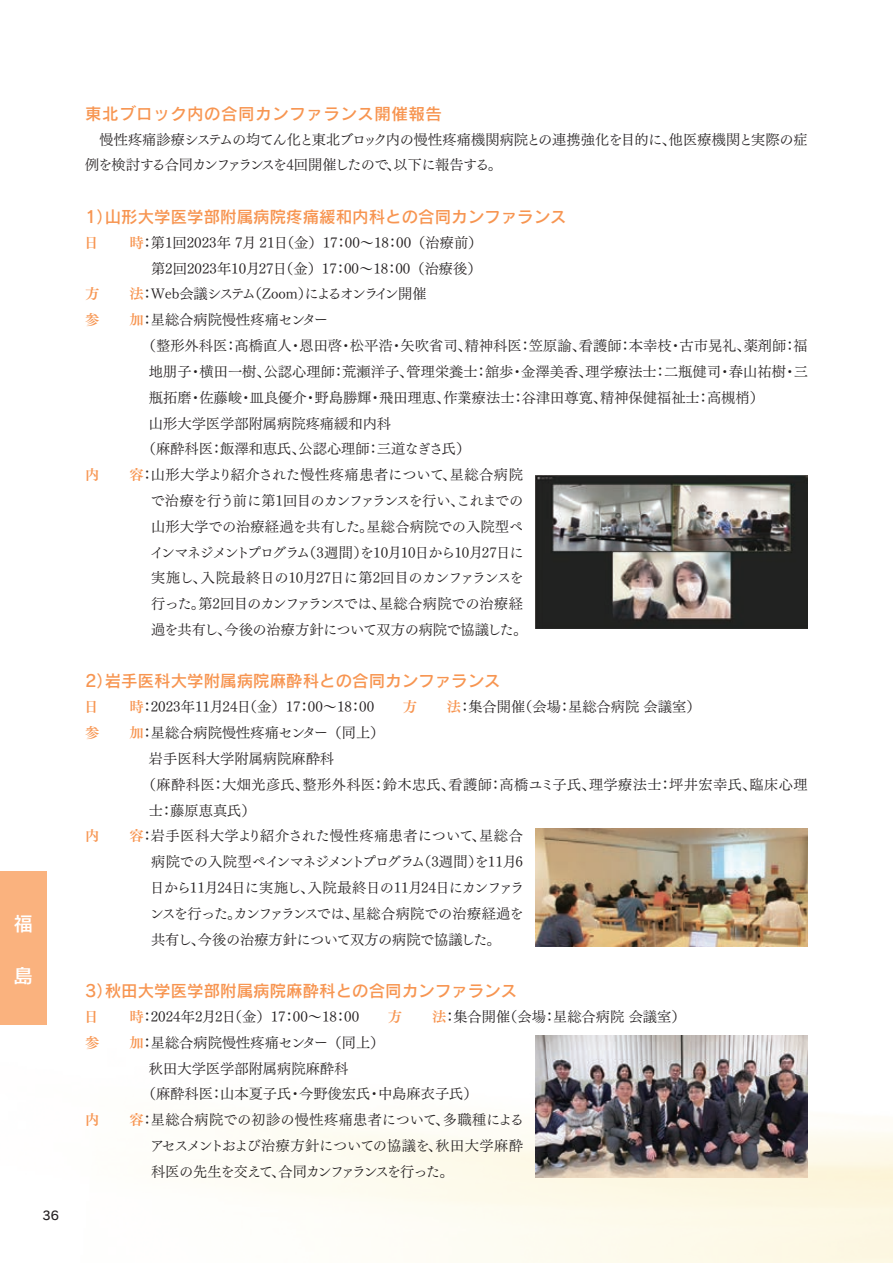
<style>
.page{position:relative;width:893px;height:1263px;background:#fff}
.page>*{position:absolute;margin:0;border:0;box-sizing:border-box;transform-origin:0 0}
.t1{font:19.5px "Rodin Pro DB";color:#fff}
.t2{font:16.5px "Rodin Pro DB";color:#f79551}
.t3{font:16.5px "Rodin Pro DB";letter-spacing:.03em;color:#f79551}
.t4{font:14.25px/25.8px "Tsuku Min Pro R";color:#231f20;text-align:justify}
.t5{font:14.25px/25.8px "Tsuku Min Pro R";letter-spacing:-.02em;color:#231f20}
.t6{font:14.25px/25.8px "Tsuku Min Pro R";letter-spacing:-.04em;color:#231f20}
.t7{font:14.25px "Tsuku Min Pro R";letter-spacing:.025em;color:#231f20}
.t8{font:14.25px "Tsuku Min Pro R";letter-spacing:-.085em;color:#231f20}
.t9{font:14.25px "Tsuku Min Pro B";color:#f79551}
.t10{font:12px "Rodin Pro DB";color:#231f20}
.s1{font-family:"Tsuku Min Pro B";color:#f79551}
</style>
<div class="page">
<img style="left:0;top:828px;width:893px;height:435px">
<div style="left:0;top:872px;width:47px;height:153px;background:#fab27e"></div>
<img style="left:536px;top:475px;width:272px;height:153px">
<img style="left:536px;top:829px;width:272px;height:117px">
<img style="left:536px;top:1035px;width:272px;height:143px">
<h1 class="t1" style="left:14px;top:911px;width:21px">福</h1>
<h1 class="t1" style="left:14px;top:962px;width:21px">島</h1>
<p class="t10" style="left:43px;top:1208px;width:18px">36</p>
<p class="t3" style="left:85px;top:103px;width:358px">東北ブロック内の合同カンファランス開催報告</p>
<p class="t6" style="left:85px;top:125px;width:724px">　慢性疼痛診療システムの均てん化と東北ブロック内の慢性疼痛機関病院との連携強化を目的に、他医療機関と実際の症例を検討する合同カンファランスを4回開催したので、以下に報告する。</p>
<p class="t2" style="left:85px;top:206px;width:483px">1）山形大学医学部附属病院疼痛緩和内科との合同カンファランス</p>
<p class="t9" style="left:84px;top:231px;width:16px">日</p>
<p class="t4" style="left:129px;top:228px;width:355px;text-align:right"><span class="s1">時</span>：第1回2023年 7月 21日（金）17：00〜 18：00（治療前）第2回2023年10月27日（金）17：00〜 18：00（治療後）</p>
<p class="t9" style="left:85px;top:283px;width:16px">方</p>
<p class="t8" style="left:129px;top:281px;width:299px"><span class="s1">法</span>：Web会議システム（Zoom）によるオンライン開催</p>
<p class="t9" style="left:85px;top:309px;width:16px">参</p>
<p class="t4" style="left:129px;top:305px;width:200px"><span class="s1">加</span>：星総合病院慢性疼痛センター</p>
<p class="t4" style="left:142px;top:331px;width:668px">（整形外科医：髙橋直人・恩田啓・松平浩・矢吹省司、精神科医：笠原諭、看護師：本幸枝・古市晃礼、薬剤師：福</p>
<p class="t4" style="left:149px;top:357px;width:660px">地朋子・横田一樹、公認心理師：荒瀬洋子、管理栄養士：舘歩・金澤美香、理学療法士：二瓶健司・春山祐樹・三</p>
<p class="t4" style="left:149px;top:383px;width:617px">瓶拓磨・佐藤峻・皿良優介・野島勝輝・飛田理恵、作業療法士：谷津田尊寛、精神保健福祉士：高槻梢）</p>
<p class="t4" style="left:149px;top:408px;width:244px">山形大学医学部附属病院疼痛緩和内科</p>
<p class="t4" style="left:142px;top:434px;width:330px">（麻酔科医：飯澤和恵氏、公認心理師：三道なぎさ氏）</p>
<p class="t9" style="left:85px;top:464px;width:16px">内</p>
<p class="t5" style="left:150px;top:460px;width:379px;text-indent:-20px"><span class="s1">容</span>：山形大学より紹介された慢性疼痛患者について、星総合病院で治療を行う前に第1回目のカンファランスを行い、これまでの山形大学での治療経過を共有した。星総合病院での入院型ペインマネジメントプログラム（3週間）を10月10日から10月27日に実施し、入院最終日の10月27日に第2回目のカンファランスを行った。第2回目のカンファランスでは、星総合病院での治療経過を共有し、今後の治療方針について双方の病院で協議した。</p>
<p class="t2" style="left:85px;top:670px;width:417px">2）岩手医科大学附属病院麻酔科との合同カンファランス</p>
<p class="t9" style="left:84px;top:696px;width:16px">日</p>
<p class="t4" style="left:129px;top:692px;width:289px"><span class="s1">時</span>：2023年11月24日（金）17：00〜 18：00　　<span class="s1">方</span></p>
<p class="t4" style="left:447px;top:692px;width:255px"><span class="s1">法</span>：集合開催（会場：星総合病院会議室）</p>
<p class="t9" style="left:85px;top:722px;width:16px">参</p>
<p class="t4" style="left:129px;top:718px;width:257px"><span class="s1">加</span>：星総合病院慢性疼痛センター（同上）</p>
<p class="t4" style="left:149px;top:744px;width:187px">岩手医科大学附属病院麻酔科</p>
<p class="t7" style="left:142px;top:772px;width:667px">（麻酔科医：大畑光彦氏、整形外科医：鈴木忠氏、看護師：高橋ユミ子氏、理学療法士：坪井宏幸氏、臨床心理</p>
<p class="t4" style="left:149px;top:795px;width:108px">士：藤原恵真氏）</p>
<p class="t9" style="left:85px;top:825px;width:16px">内</p>
<p class="t4" style="left:150px;top:821px;width:376px;text-indent:-20px"><span class="s1">容</span>：岩手医科大学より紹介された慢性疼痛患者について、星総合病院での入院型ペインマネジメントプログラム（3週間）を11月6日から11月24日に実施し、入院最終日の11月24日にカンファランスを行った。カンファランスでは、星総合病院での治療経過を共有し、今後の治療方針について双方の病院で協議した。</p>
<p class="t2" style="left:85px;top:980px;width:434px">3）秋田大学医学部附属病院麻酔科との合同カンファランス</p>
<p class="t9" style="left:84px;top:1005px;width:16px">日</p>
<p class="t4" style="left:129px;top:1002px;width:274px"><span class="s1">時</span>：2024年2月2日（金）17：00〜 18：00　　<span class="s1">方</span></p>
<p class="t4" style="left:432px;top:1002px;width:255px"><span class="s1">法</span>：集合開催（会場：星総合病院会議室）</p>
<p class="t9" style="left:85px;top:1031px;width:16px">参</p>
<p class="t4" style="left:129px;top:1028px;width:257px"><span class="s1">加</span>：星総合病院慢性疼痛センター（同上）</p>
<p class="t4" style="left:149px;top:1053px;width:201px">秋田大学医学部附属病院麻酔科</p>
<p class="t4" style="left:142px;top:1079px;width:338px">（麻酔科医：山本夏子氏・今野俊宏氏・中島麻衣子氏）</p>
<p class="t9" style="left:85px;top:1109px;width:16px">内</p>
<p class="t4" style="left:150px;top:1105px;width:375px;text-indent:-21px"><span class="s1">容</span>：星総合病院での初診の慢性疼痛患者について、多職種によるアセスメントおよび治療方針についての協議を、秋田大学麻酔科医の先生を交えて、合同カンファランスを行った。</p>
</div>
